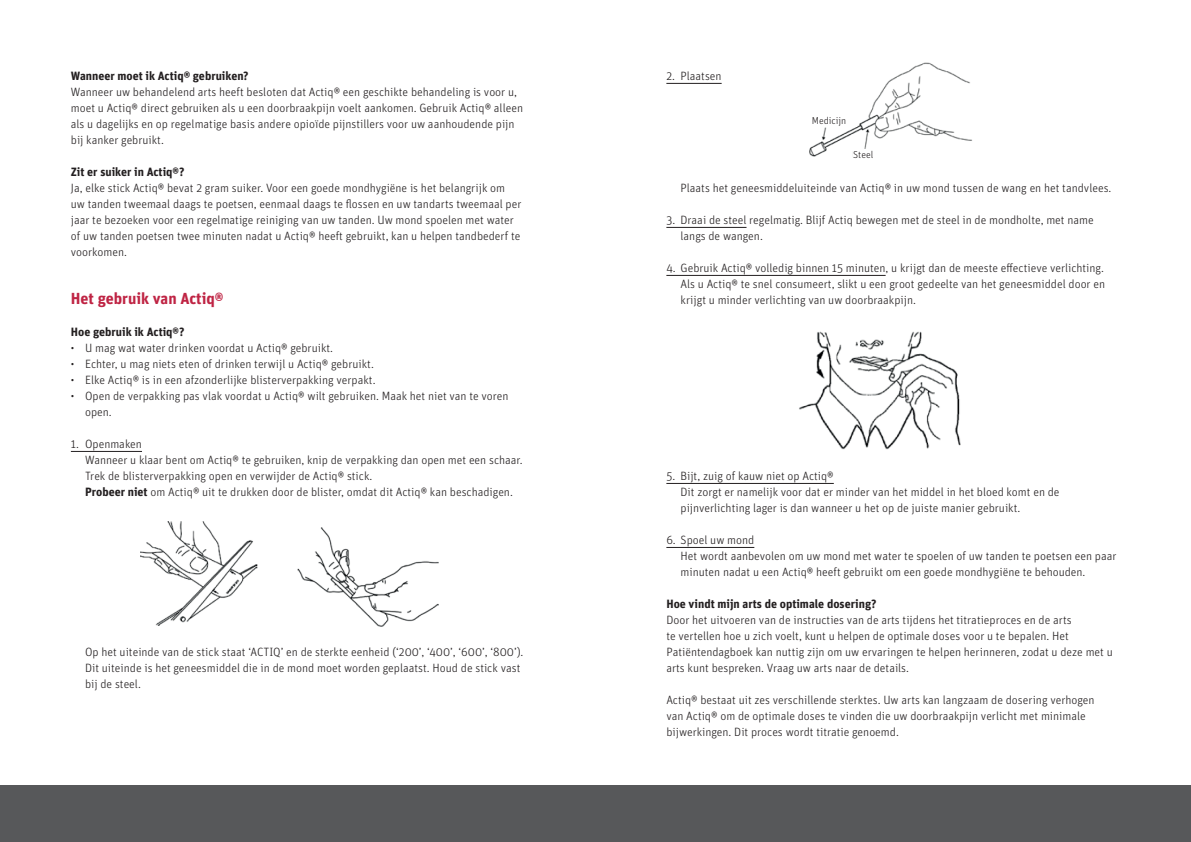
<style>
.page{position:relative;width:1191px;height:842px;background:#fff}
.page>*{position:absolute;margin:0;border:0;box-sizing:border-box;transform-origin:0 0}
.t1{font:700 16px "Unit OT";color:#bf2444}
.t2{font:300 12px/16px "Unit OT";color:#231f20}
.t3{font:700 12px "Unit OT";color:#231f20}
.t4{font:300 10px "Unit OT";color:#231f20}
.s1{font-weight:700}
</style>
<div class="page">
<div style="left:595px;top:785px;width:596px;height:57px;background:#57585a"></div>
<div style="left:0;top:785px;width:595px;height:57px;background:#57585a"></div>
<hr style="left:666px;top:83px;width:55px;height:1px;background:#231f20">
<hr style="left:666px;top:227px;width:80px;height:1px;background:#231f20">
<hr style="left:666px;top:275px;width:219px;height:1px;background:#231f20">
<hr style="left:666px;top:483px;width:168px;height:1px;background:#231f20">
<hr style="left:666px;top:547px;width:88px;height:1px;background:#231f20">
<hr style="left:71px;top:451px;width:71px;height:1px;background:#231f20">
<img style="left:297px;top:527px;width:142px;height:100px">
<img style="left:140px;top:521px;width:118px;height:105px">
<img style="left:809px;top:62px;width:163px;height:95px">
<div style="left:812px;top:116px;width:44px;height:11px;background:#fff"></div>
<div style="left:853px;top:150px;width:29px;height:10px;background:#fff"></div>
<img style="left:799px;top:331px;width:162px;height:118px">
<p class="t2" style="left:71px;top:68px;width:453px"><span class="s1">Wanneer moet ik Actiq® gebruiken?<br></span>Wanneer uw behandelend arts heeft besloten dat Actiq® een geschikte behandeling is voor u, moet u Actiq® direct gebruiken als u een doorbraakpijn voelt aankomen. Gebruik Actiq® alleen als u dagelijks en op regelmatige basis andere opioïde pijnstillers voor uw aanhoudende pijn bij kanker gebruikt.</p>
<p class="t2" style="left:71px;top:164px;width:452px"><span class="s1">Zit er suiker in Actiq®?<br></span>Ja, elke stick Actiq® bevat 2 gram suiker. Voor een goede mondhygiëne is het belangrijk om uw tanden tweemaal daags te poetsen, eenmaal daags te flossen en uw tandarts tweemaal per jaar te bezoeken voor een regelmatige reiniging van uw tanden. Uw mond spoelen met water of uw tanden poetsen twee minuten nadat u Actiq® heeft gebruikt, kan u helpen tandbederf te voorkomen.</p>
<p class="t1" style="left:71px;top:289px;width:154px">Het gebruik van Actiq®</p>
<p class="t3" style="left:71px;top:325px;width:115px">Hoe gebruik ik Actiq®?</p>
<p class="t2" style="left:71px;top:340px;width:264px">• U mag wat water drinken voordat u Actiq® gebruikt.</p>
<p class="t2" style="left:71px;top:356px;width:304px">• Echter, u mag niets eten of drinken terwijl u Actiq® gebruikt.</p>
<p class="t2" style="left:71px;top:372px;width:306px">• Elke Actiq® is in een afzonderlijke blisterverpakking verpakt.</p>
<p class="t2" style="left:85px;top:388px;width:425px;text-indent:-14px">• Open de verpakking pas vlak voordat u Actiq® wilt gebruiken. Maak het niet van te voren open.</p>
<p class="t2" style="left:85px;top:436px;width:439px;text-indent:-14px">1. Openmaken<br>Wanneer u klaar bent om Actiq® te gebruiken, knip de verpakking dan open met een schaar.<br>Trek de blisterverpakking open en verwijder de Actiq® stick.<br><span class="s1">Probeer niet</span> om Actiq® uit te drukken door de blister, omdat dit Actiq® kan beschadigen.</p>
<p class="t2" style="left:85px;top:644px;width:440px">Op het uiteinde van de stick staat ‘ACTIQ’ en de sterkte eenheid (‘200’, ‘400’, ‘600’, ‘800’).<br>Dit uiteinde is het geneesmiddel die in de mond moet worden geplaatst. Houd de stick vast bij de steel.</p>
<p class="t2" style="left:666px;top:68px;width:57px">2. Plaatsen</p>
<p class="t4" style="left:812px;top:115px;width:36px">Medicijn</p>
<p class="t4" style="left:853px;top:148px;width:22px">Steel</p>
<p class="t2" style="left:680px;top:180px;width:432px">Plaats het geneesmiddeluiteinde van Actiq® in uw mond tussen de wang en het tandvlees.</p>
<p class="t2" style="left:680px;top:212px;width:415px;text-indent:-14px">3. Draai de steel regelmatig. Blijf Actiq bewegen met de steel in de mondholte, met name langs de wangen.</p>
<p class="t2" style="left:680px;top:260px;width:426px;text-align:justify;text-indent:-14px">4. Gebruik Actiq® volledig binnen 15 minuten, u krijgt dan de meeste effectieve verlichting.<br>Als u Actiq® te snel consumeert, slikt u een groot gedeelte van het geneesmiddel door en krijgt u minder verlichting van uw doorbraakpijn.</p>
<p class="t2" style="left:680px;top:468px;width:380px;text-indent:-14px">5. Bijt, zuig of kauw niet op Actiq®<br>Dit zorgt er namelijk voor dat er minder van het middel in het bloed komt en de pijnverlichting lager is dan wanneer u het op de juiste manier gebruikt.</p>
<p class="t2" style="left:680px;top:532px;width:437px;text-indent:-14px">6. Spoel uw mond<br>Het wordt aanbevolen om uw mond met water te spoelen of uw tanden te poetsen een paar minuten nadat u een Actiq® heeft gebruikt om een goede mondhygiëne te behouden.</p>
<p class="t2" style="left:666px;top:596px;width:448px"><span class="s1">Hoe vindt mijn arts de optimale dosering?<br></span>Door het uitvoeren van de instructies van de arts tijdens het titratieproces en de arts<br>te vertellen hoe u zich voelt, kunt u helpen de optimale doses voor u te bepalen. Het Patiëntendagboek kan nuttig zijn om uw ervaringen te helpen herinneren, zodat u deze met u arts kunt bespreken. Vraag uw arts naar de details.</p>
<p class="t2" style="left:666px;top:692px;width:430px">Actiq® bestaat uit zes verschillende sterktes. Uw arts kan langzaam de dosering verhogen van Actiq® om de optimale doses te vinden die uw doorbraakpijn verlicht met minimale bijwerkingen. Dit proces wordt titratie genoemd.</p>
</div>
